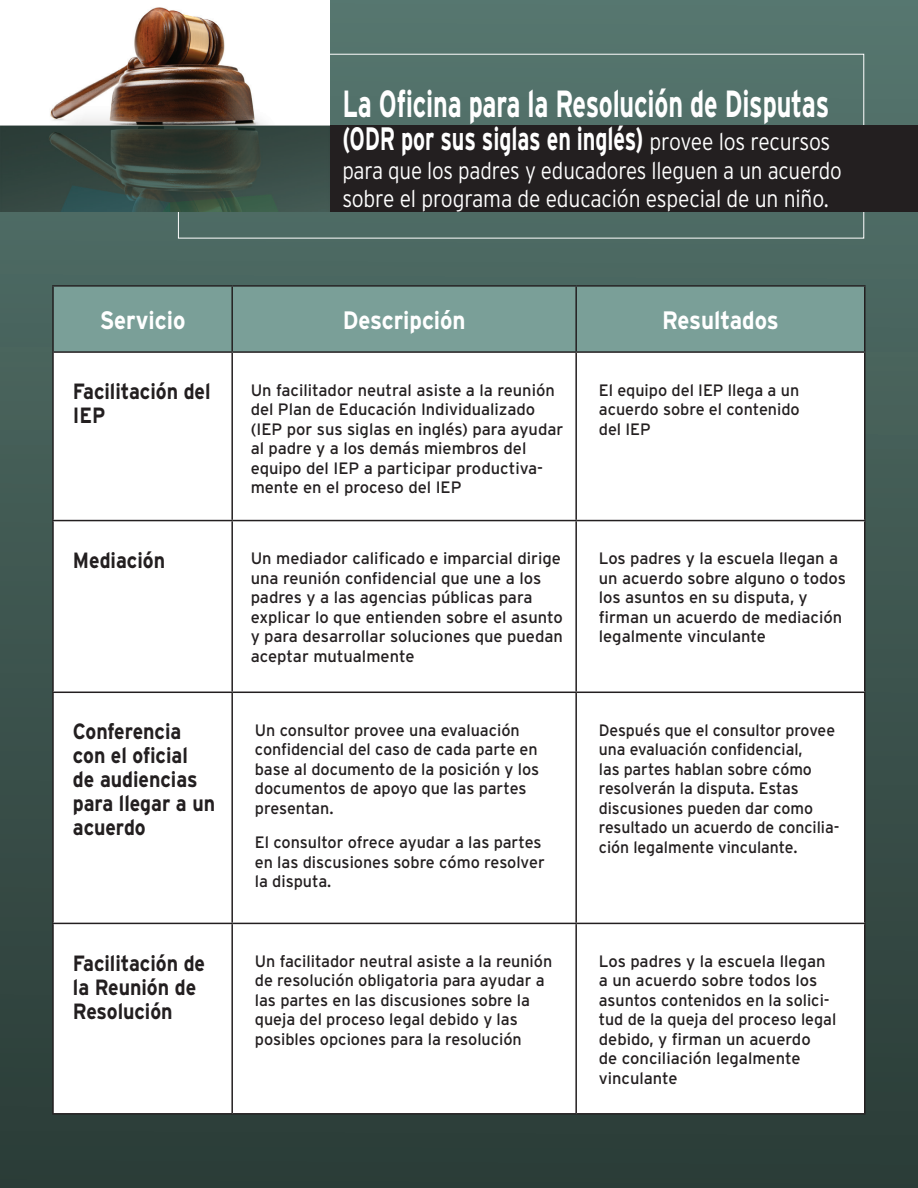
<style>
.page{position:relative;width:918px;height:1188px;background:#fff}
.page>*{position:absolute;margin:0;border:0;box-sizing:border-box;transform-origin:0 0}
.t1{font:700 37.8px "Interstate";letter-spacing:-.005em;color:#fff;scale:.67 1}
.t2{font:700 32.4px "Interstate";letter-spacing:-.005em;color:#fff;scale:.67 1}
.t3{font:700 25.2px "Interstate";color:#fff;scale:.89 1}
.t4{font:300 24px/28.5px "Interstate";letter-spacing:-.01em;color:#fff;scale:.86 1}
.t5{font:700 22.05px/24px "Interstate";color:#231f20;scale:.89 1}
.t6{font:16.5px/19.5px "Interstate";color:#231f20}
.t7{font:16.5px/19.5px "Interstate";color:#231f20;scale:.96 1}
.s1{font-weight:300;font-size:24px}
</style>
<div class="page">
<div style="left:0;top:0;width:918px;height:1188px;background:linear-gradient(to bottom,#56766e,#2a3b36)"></div>
<div style="left:178px;top:54px;width:686px;height:184px;border:1px solid #fff"></div>
<div style="left:310px;top:125px;width:608px;height:87px;background:#231f20"></div>
<div style="left:232px;top:352px;width:344px;height:169px;background:#fff"></div>
<div style="left:232px;top:521px;width:344px;height:171px;background:#fff"></div>
<div style="left:232px;top:692px;width:344px;height:231px;background:#fff"></div>
<div style="left:576px;top:692px;width:289px;height:231px;background:#fff"></div>
<div style="left:232px;top:923px;width:344px;height:191px;background:#fff"></div>
<div style="left:576px;top:923px;width:289px;height:191px;background:#fff"></div>
<div style="left:53px;top:286px;width:179px;height:66px;background:#7a9f98"></div>
<div style="left:232px;top:286px;width:344px;height:66px;background:#7a9f98"></div>
<div style="left:576px;top:286px;width:289px;height:66px;background:#7a9f98"></div>
<div style="left:53px;top:352px;width:179px;height:169px;background:#fff"></div>
<div style="left:576px;top:352px;width:289px;height:169px;background:#fff"></div>
<div style="left:53px;top:521px;width:179px;height:171px;background:#fff"></div>
<div style="left:576px;top:521px;width:289px;height:171px;background:#fff"></div>
<div style="left:53px;top:692px;width:179px;height:231px;background:#fff"></div>
<div style="left:53px;top:923px;width:179px;height:191px;background:#fff"></div>
<hr style="left:52px;top:285px;width:180px;height:2px;background:#231f20">
<hr style="left:52px;top:287px;width:2px;height:64px;background:#231f20">
<hr style="left:232px;top:285px;width:344px;height:2px;background:#231f20">
<hr style="left:231px;top:287px;width:2px;height:64px;background:#231f20">
<hr style="left:576px;top:285px;width:290px;height:2px;background:#231f20">
<hr style="left:575px;top:287px;width:2px;height:64px;background:#231f20">
<hr style="left:864px;top:287px;width:2px;height:64px;background:#231f20">
<hr style="left:52px;top:351px;width:180px;height:2px;background:#231f20">
<hr style="left:52px;top:353px;width:2px;height:167px;background:#231f20">
<hr style="left:232px;top:351px;width:344px;height:2px;background:#231f20">
<hr style="left:231px;top:353px;width:2px;height:167px;background:#231f20">
<hr style="left:576px;top:351px;width:290px;height:2px;background:#231f20">
<hr style="left:575px;top:353px;width:2px;height:167px;background:#231f20">
<hr style="left:864px;top:353px;width:2px;height:167px;background:#231f20">
<hr style="left:52px;top:520px;width:180px;height:1px;background:#231f20">
<hr style="left:52px;top:521px;width:2px;height:171px;background:#231f20">
<hr style="left:232px;top:520px;width:344px;height:1px;background:#231f20">
<hr style="left:231px;top:521px;width:2px;height:171px;background:#231f20">
<hr style="left:576px;top:520px;width:290px;height:1px;background:#231f20">
<hr style="left:575px;top:521px;width:2px;height:171px;background:#231f20">
<hr style="left:864px;top:521px;width:2px;height:171px;background:#231f20">
<hr style="left:52px;top:692px;width:180px;height:1px;background:#231f20">
<hr style="left:52px;top:693px;width:2px;height:230px;background:#231f20">
<hr style="left:232px;top:692px;width:344px;height:1px;background:#231f20">
<hr style="left:231px;top:693px;width:2px;height:230px;background:#231f20">
<hr style="left:576px;top:692px;width:290px;height:1px;background:#231f20">
<hr style="left:575px;top:693px;width:2px;height:230px;background:#231f20">
<hr style="left:864px;top:693px;width:2px;height:230px;background:#231f20">
<hr style="left:52px;top:923px;width:180px;height:1px;background:#231f20">
<hr style="left:52px;top:924px;width:2px;height:189px;background:#231f20">
<hr style="left:232px;top:923px;width:344px;height:1px;background:#231f20">
<hr style="left:231px;top:924px;width:2px;height:189px;background:#231f20">
<hr style="left:576px;top:923px;width:290px;height:1px;background:#231f20">
<hr style="left:575px;top:924px;width:2px;height:189px;background:#231f20">
<hr style="left:864px;top:924px;width:2px;height:189px;background:#231f20">
<hr style="left:52px;top:1113px;width:180px;height:2px;background:#231f20">
<hr style="left:232px;top:1113px;width:344px;height:2px;background:#231f20">
<hr style="left:576px;top:1113px;width:290px;height:2px;background:#231f20">
<img style="left:1px;top:0;width:328px;height:212px">
<p class="t1" style="left:342px;top:83px;width:728px">La Ofcina para la Resolución de Disputas</p>
<p class="t2" style="left:342px;top:121px;width:730px">(ODR por sus siglas en inglés) <span class="s1">provee los recursos</span></p>
<p class="t4" style="left:342px;top:156px;width:582px">para que los padres y educadores lleguen a un acuerdo sobre el programa de educación especial de un niño.</p>
<p class="t3" style="left:114px;top:306px;width:82px">ervicio</p>
<p class="t3" style="left:343px;top:306px;width:140px">Descripción</p>
<p class="t3" style="left:662px;top:306px;width:133px">Resultados</p>
<p class="t5" style="left:73px;top:379px;width:156px">Facilitación del</p>
<p class="t6" style="left:251px;top:380px;width:306px">Un facilitador neutral asiste a la reunión</p>
<p class="t6" style="left:599px;top:380px;width:202px">El equipo del IEP llega a un</p>
<p class="t5" style="left:73px;top:403px;width:38px">IEP</p>
<p class="t6" style="left:251px;top:399px;width:314px">del Plan de Educación Individualizado (IEP por sus siglas en ingl s) para ayudar al padre y a los demás miembros del equipo del IEP a participar productiva&shy;mente en el proceso del IEP</p>
<p class="t6" style="left:599px;top:399px;width:202px">acuerdo sobre el contenido del IEP</p>
<p class="t5" style="left:73px;top:548px;width:105px">Mediación</p>
<p class="t6" style="left:251px;top:548px;width:314px">Un mediador califcado e imparcial dirige una reunión confdencial que une a los padres y a las agencias públicas para explicar lo que entienden sobre el asunto y para desarrollar soluciones que puedan aceptar mutualmente</p>
<p class="t6" style="left:599px;top:548px;width:249px">Los padres y la escuela llegan a un acuerdo sobre alguno o todos los asuntos en su disputa, y frman un acuerdo de mediación legalmente vinculante</p>
<p class="t5" style="left:73px;top:720px;width:123px">Conferencia</p>
<p class="t6" style="left:255px;top:720px;width:266px">Un consultor provee una evaluación</p>
<p class="t7" style="left:599px;top:720px;width:248px">Despu s que el consultor provee</p>
<p class="t5" style="left:73px;top:744px;width:142px">con el ofcial de audiencias</p>
<p class="t6" style="left:255px;top:740px;width:286px;text-align:justify">confdencial del caso de cada parte en base al documento de la posición y los documentos de apoyo que las partes</p>
<p class="t7" style="left:599px;top:740px;width:223px">una evaluación confdencial, las partes hablan sobre cómo resolverán la disputa. Estas</p>
<p class="t5" style="left:73px;top:792px;width:161px">para llegar a un</p>
<p class="t6" style="left:255px;top:798px;width:80px">presentan.</p>
<p class="t7" style="left:599px;top:798px;width:225px">discusiones pueden dar como</p>
<p class="t5" style="left:73px;top:816px;width:83px">acuerdo</p>
<p class="t6" style="left:255px;top:833px;width:291px">El consultor ofrece ayudar a las partes en las discusiones sobre cómo resolver la disputa.</p>
<p class="t7" style="left:599px;top:818px;width:252px">resultado un acuerdo de concilia&shy;ción legalmente vinculante.</p>
<p class="t5" style="left:73px;top:951px;width:150px">Facilitación de</p>
<p class="t6" style="left:255px;top:951px;width:299px">Un facilitador neutral asiste a la reunión</p>
<p class="t6" style="left:599px;top:951px;width:228px">Los padres y la escuela llegan</p>
<p class="t5" style="left:73px;top:975px;width:140px">la Reunión de<br>Resolución</p>
<p class="t6" style="left:255px;top:971px;width:291px">de resolución obligatoria para ayudar a las partes en las discusiones sobre la queja del proceso legal debido y las posibles opciones para la resolución</p>
<p class="t6" style="left:599px;top:971px;width:239px">a un acuerdo sobre todos los asuntos contenidos en la solici&shy;tud de la queja del proceso legal debido, y frman un acuerdo<br>de conciliación legalmente vinculante</p>
</div>
